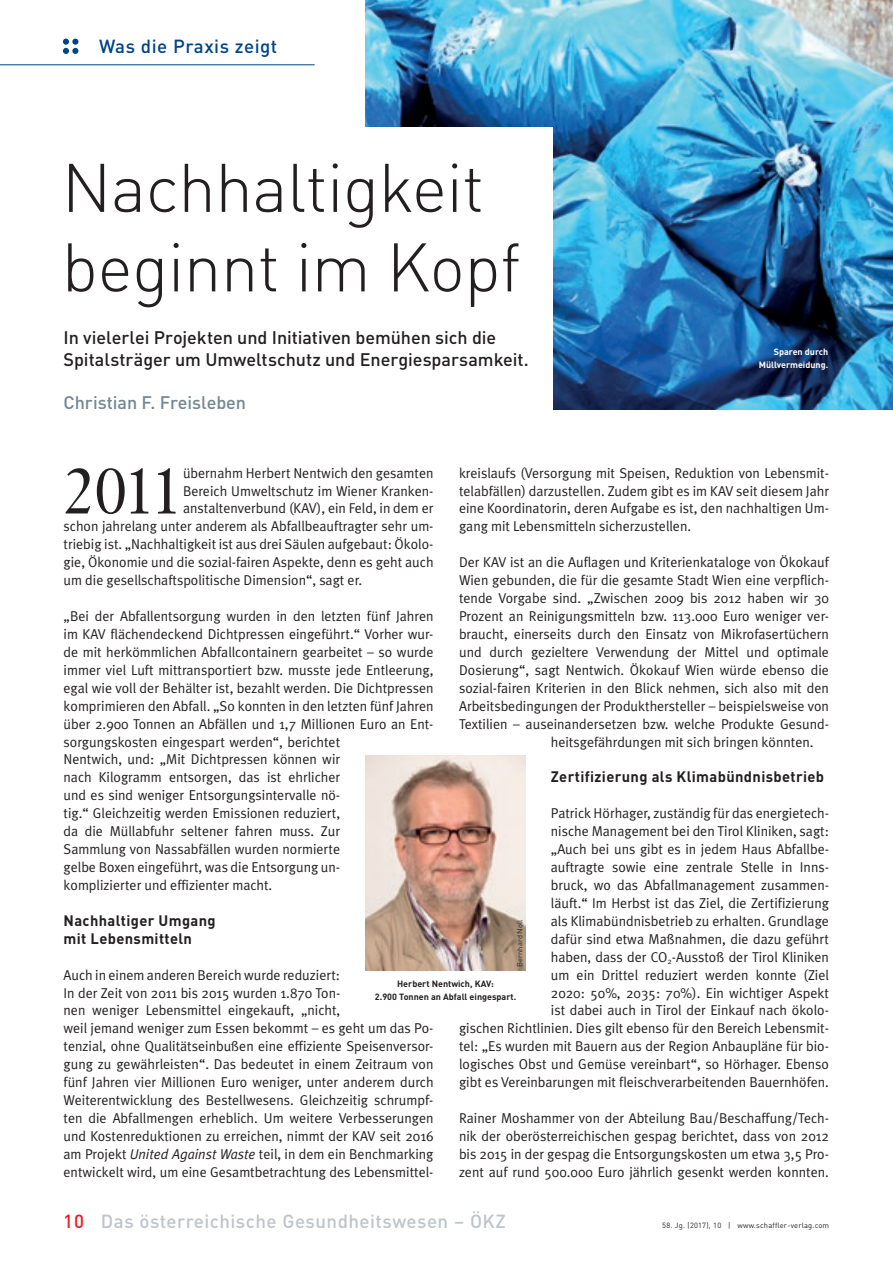
<style>
.page{position:relative;width:893px;height:1263px;background:#fff}
.page>*{position:absolute;margin:0;border:0;box-sizing:border-box;transform-origin:0 0}
.t1{font:67.5px/79.5px "DIN Light Alternate";letter-spacing:-.01em;color:#231f20}
.t2{font:64.5px "Janson Text LT Std";color:#231f20}
.t3{font:500 18.75px "DIN";letter-spacing:.025em;color:#bec4ca}
.t4{font:500 18.75px "DIN";letter-spacing:.025em;color:#014387}
.t5{font:500 18px/21.6px "DIN";letter-spacing:-.005em;color:#231f20}
.t6{font:500 18px "DIN";letter-spacing:-.005em;color:#728793}
.t7{font:700 15px/17.9px "DIN";letter-spacing:.025em;color:#231f20}
.t8{font:14.25px/18px "Meta Plus Normal";color:#231f20}
.t9{font:700 9px/12.8px "DIN";color:#231f20;text-align:center}
.t10{font:700 9px/12.8px "DIN";color:#fff;text-align:right}
.t11{font:7.5px "DIN";letter-spacing:.025em;color:#231f20}
.t12{font:7.5px "DIN";color:#231f20}
.s1{font-style:italic}
.s2{color:#ee1d23}
</style>
<div class="page">
<hr style="left:0;top:64px;width:315px;height:1px;background:#014387">
<svg style="left:63px;top:39px;width:15px;height:15px"></svg>
<img style="left:366px;top:0;width:527px;height:410px">
<div style="left:315px;top:128px;width:238px;height:300px;background:#fff"></div>
<img style="left:366px;top:755px;width:159px;height:215px">
<h3 class="t4" style="left:99px;top:35px;width:180px">Was die Praxis zeigt</h3>
<h1 class="t1" style="left:62px;top:147px;width:460px">Nachhaltigkeit beginnt im Kopf</h1>
<p class="t5" style="left:64px;top:326px;width:467px">In vielerlei Projekten und Initiativen bemühen sich die<br>Spitalsträger um Umweltschutz und Energiesparsamkeit.</p>
<p class="t6" style="left:64px;top:391px;width:184px">Christian F. Freisleben</p>
<p class="t10" style="left:759px;top:345px;width:71px">Sparen durch<br>Müllvermeidung.</p>
<p class="t8" style="left:459px;top:463px;width:371px;text-align:justify">kreislaufs (Versorgung mit Speisen, Reduktion von Lebensmit&shy;telabfällen) darzustellen. Zudem gibt es im KAV seit diesem Jahr eine Koordinatorin, deren Aufgabe es ist, den nachhaltigen Um&shy;gang mit Lebensmitteln sicherzustellen.</p>
<p class="t8" style="left:459px;top:553px;width:371px">Der KAV ist an die Auflagen und Kriterienkataloge von Ökokauf</p>
<p class="t8" style="left:459px;top:571px;width:371px">Wien gebunden, die für die gesamte Stadt Wien eine verpflich-</p>
<p class="t8" style="left:459px;top:589px;width:371px">tende Vorgabe sind. „Zwischen 2009 bis 2012 haben wir 30</p>
<p class="t8" style="left:459px;top:607px;width:371px">Prozent an Reinigungsmitteln bzw. 113.000 Euro weniger ver-</p>
<p class="t8" style="left:459px;top:625px;width:371px">braucht, einerseits durch den Einsatz von Mikrofasertüchern</p>
<p class="t8" style="left:459px;top:643px;width:371px">und durch gezieltere Verwendung der Mittel und optimale</p>
<p class="t8" style="left:459px;top:661px;width:371px">Dosierung“, sagt Nentwich. Ökokauf Wien würde ebenso die</p>
<p class="t8" style="left:459px;top:679px;width:371px">sozial-fairen Kriterien in den Blick nehmen, sich also mit den</p>
<p class="t8" style="left:459px;top:696px;width:371px">Arbeitsbedingungen der Produkthersteller – beispielsweise von</p>
<p class="t8" style="left:459px;top:714px;width:371px">Textilien – auseinandersetzen bzw. welche Produkte Gesund-</p>
<p class="t8" style="left:551px;top:732px;width:264px">heitsgefährdungen mit sich bringen könnten.</p>
<p class="t7" style="left:551px;top:767px;width:275px">Zertifizierung als Klimabündnisbetrieb</p>
<p class="t8" style="left:459px;top:804px;width:371px;text-align:right">Patrick Hörhager, zuständig für das energietech-<br>nische Management bei den Tirol Kliniken, sagt:<br>„Auch bei uns gibt es in jedem Haus Abfallbe-<br>auftragte sowie eine zentrale Stelle in Inns-<br>bruck, wo das Abfallmanagement zusammen-<br>läuft.“ Im Herbst ist das Ziel, die Zertifizierung<br>als Klimabündnisbetrieb zu erhalten. Grundlage<br>dafür sind etwa Maßnahmen, die dazu geführt<br>haben, dass der CO<sub>2</sub>-Ausstoß der Tirol Kliniken<br>um ein Drittel reduziert werden konnte (Ziel<br>2020: 50%, 2035: 70%). Ein wichtiger Aspekt<br>ist dabei auch in Tirol der Einkauf nach ökolo-<br>gischen Richtlinien. Dies gilt ebenso für den Bereich Lebensmit&shy;tel: „Es wurden mit Bauern aus der Region Anbaupläne für bio&shy;logisches Obst und Gemüse vereinbart“, so Hörhager. Ebenso gibt es Vereinbarungen mit fleischverarbeitenden Bauernhöfen.</p>
<p class="t8" style="left:459px;top:1109px;width:371px;text-align:justify">Rainer Moshammer von der Abteilung Bau/Beschaffung/Tech&shy;nik der oberösterreichischen gespag berichtet, dass von 2012 bis 2015 in der gespag die Entsorgungskosten um etwa 3,5 Pro&shy;zent auf rund 500.000 Euro jährlich gesenkt werden konnten.</p>
<h2 class="t2" style="left:64px;top:450px;width:121px">2011</h2>
<p class="t8" style="left:183px;top:463px;width:252px">übernahm Herbert Nentwich den gesamten</p>
<p class="t8" style="left:183px;top:481px;width:252px">Bereich Umweltschutz im Wiener Kranken-</p>
<p class="t8" style="left:183px;top:499px;width:252px">anstaltenverbund (KAV), ein Feld, in dem er</p>
<p class="t8" style="left:64px;top:517px;width:371px">schon jahrelang unter anderem als Abfallbeauftragter sehr um-</p>
<p class="t8" style="left:64px;top:535px;width:371px">triebig ist. „Nachhaltigkeit ist aus drei Säulen aufgebaut: Ökolo-</p>
<p class="t8" style="left:64px;top:553px;width:371px">gie, Ökonomie und die sozial-fairen Aspekte, denn es geht auch</p>
<p class="t8" style="left:64px;top:571px;width:300px">um die gesellschaftspolitische Dimension“, sagt er.</p>
<p class="t8" style="left:64px;top:607px;width:371px">„Bei der Abfallentsorgung wurden in den letzten fünf Jahren im KAV flächendeckend Dichtpressen eingeführt.“ Vorher wur&shy;de mit herkömmlichen Abfallcontainern gearbeitet – so wurde immer viel Luft mittransportiert bzw. musste jede Entleerung, egal wie voll der Behälter ist, bezahlt werden. Die Dichtpressen komprimieren den Abfall. „So konnten in den letzten fünf Jahren über 2.900 Tonnen an Abfällen und 1,7 Millionen Euro an Ent&shy;sorgungskosten eingespart werden“, berichtet<br>Nentwich, und: „Mit Dichtpressen können wir<br>nach Kilogramm entsorgen, das ist ehrlicher<br>und es sind weniger Entsorgungsintervalle nö-<br>tig.“ Gleichzeitig werden Emissionen reduziert,<br>da die Müllabfuhr seltener fahren muss. Zur<br>Sammlung von Nassabfällen wurden normierte<br>gelbe Boxen eingeführt, was die Entsorgung un-<br>komplizierter und effizienter macht.</p>
<p class="t7" style="left:64px;top:911px;width:154px">Nachhaltiger Umgang mit Lebensmitteln</p>
<p class="t8" style="left:64px;top:965px;width:371px">Auch in einem anderen Bereich wurde reduziert:<br>In der Zeit von 2011 bis 2015 wurden 1.870 Ton-<br>nen weniger Lebensmittel eingekauft, „nicht,<br>weil jemand weniger zum Essen bekommt – es geht um das Po&shy;tenzial, ohne Qualitätseinbußen eine effiziente Speisenversor&shy;gung zu gewährleisten“. Das bedeutet in einem Zeitraum von fünf Jahren vier Millionen Euro weniger, unter anderem durch Weiterentwicklung des Bestellwesens. Gleichzeitig schrumpf&shy;ten die Abfallmengen erheblich. Um weitere Verbesserungen und Kostenreduktionen zu erreichen, nimmt der KAV seit 2016 am Projekt <span class="s1">United Against Waste</span> teil, in dem ein Benchmarking entwickelt wird, um eine Gesamtbetrachtung des Lebensmittel-</p>
<p class="t12" style="left:515px;top:967px;width:49px;rotate:-90deg">Bernhard Noll</p>
<p class="t9" style="left:375px;top:977px;width:143px">Herbert Nentwich, KAV:<br>2.900 Tonnen an Abfall eingespart.</p>
<h3 class="t3" style="left:64px;top:1209px;width:443px"><span class="s2">10</span> Das österreichische Gesundheitswesen – ÖKZ</h3>
<p class="t11" style="left:662px;top:1220px;width:168px">58. Jg. (2017), 10 | www.schaffler-verlag.com</p>
</div>
